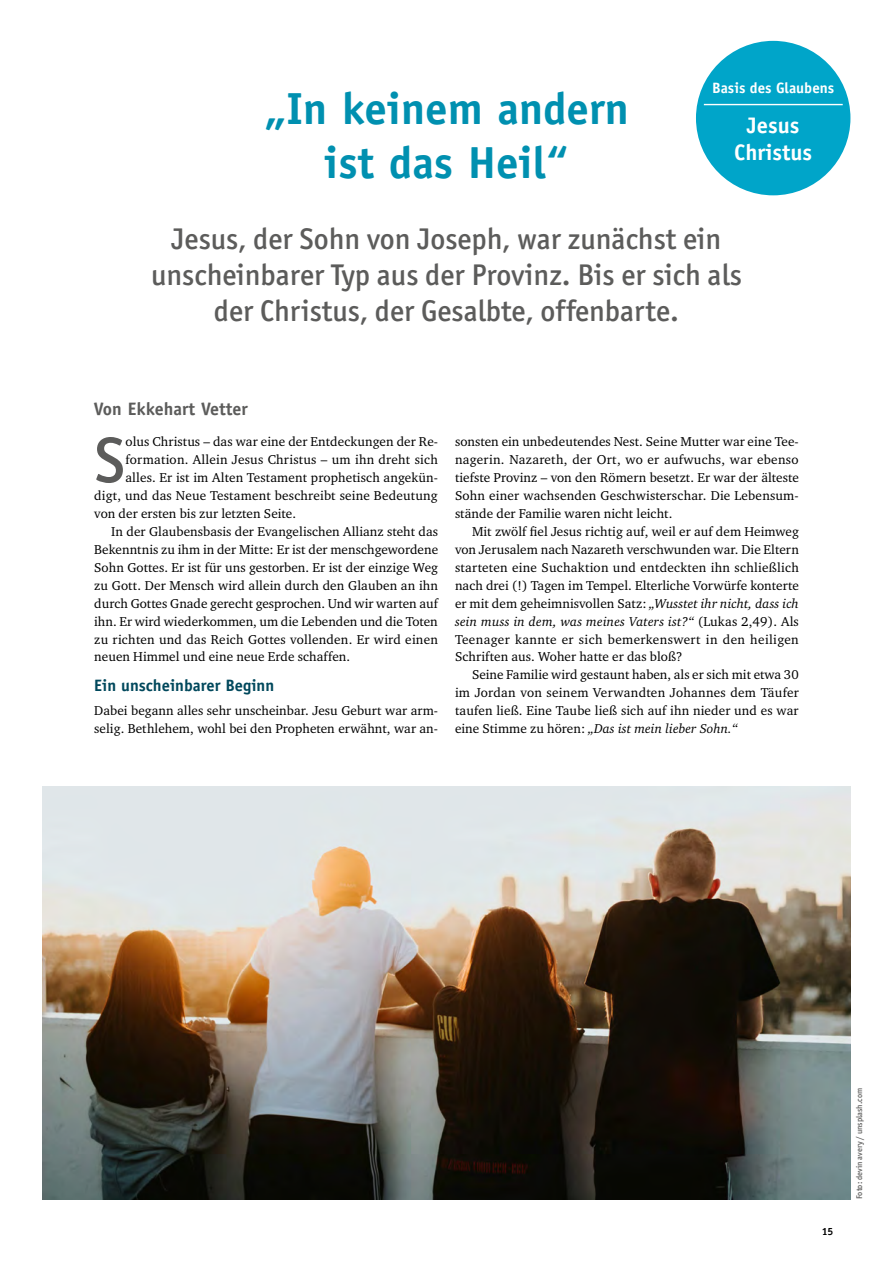
<style>
.page{position:relative;width:893px;height:1263px;background:#fff}
.page>*{position:absolute;margin:0;border:0;box-sizing:border-box;transform-origin:0 0}
.t1{font:500 64.65px "Officina Sans ITC Std";color:#5c5c5b}
.t2{font:700 45px/54px "Officina Sans";color:#0090b0;text-align:center}
.t3{font:500 30px/36px "Officina Sans ITC Std";color:#5c5c5b;text-align:center}
.t4{font:700 22.5px/27px "Officina Sans";color:#fff;text-align:center}
.t5{font:700 18px "Officina Sans";color:#5c5c5b}
.t6{font:700 16.5px "Officina Sans";color:#00485c}
.t7{font:700 15px "Officina Sans";color:#fff}
.t8{font:13.2px/18px "Charter ITC";letter-spacing:.005em;color:#000;text-align:justify}
.t9{font:700 10.5px "Officina Sans";color:#000}
.t10{font:500 8.25px "Officina Sans ITC Std";letter-spacing:.005em;color:#5c5c5b}
.s1{font-style:italic}
</style>
<div class="page">
<div style="left:696px;top:41px;width:154px;height:154px;background:#00a5c9;border-radius:50%"></div>
<hr style="left:704px;top:104px;width:139px;height:1px;background:#fff">
<img style="left:43px;top:787px;width:807px;height:412px">
<h2 class="t2" style="left:264px;top:82px;width:367px">„In keinem andern ist das Heil“</h2>
<p class="t7" style="left:712px;top:78px;width:124px">Basis des Glaubens</p>
<h3 class="t4" style="left:734px;top:111px;width:79px">Jesus<br>Christus</h3>
<h3 class="t3" style="left:151px;top:221px;width:592px">Jesus, der Sohn von Joseph, war zunächst ein unscheinbarer Typ aus der Provinz. Bis er sich als der Christus, der Gesalbte, offenbarte.</h3>
<h3 class="t5" style="left:94px;top:398px;width:155px">Von Ekkehart Vetter</h3>
<h1 class="t1" style="left:94px;top:422px;width:32px">S</h1>
<p class="t8" style="left:125px;top:433px;width:314px">olus Christus – das war eine der Entdeckungen der Re-</p>
<p class="t8" style="left:125px;top:451px;width:314px">formation. Allein Jesus Christus – um ihn dreht sich</p>
<p class="t8" style="left:125px;top:469px;width:314px">alles. Er ist im Alten Testament prophetisch angekün-</p>
<p class="t8" style="left:94px;top:487px;width:345px">digt, und das Neue Testament beschreibt seine Bedeutung</p>
<p class="t8" style="left:94px;top:504px;width:203px">von der ersten bis zur letzten Seite.</p>
<p class="t8" style="left:111px;top:522px;width:328px">In der Glaubensbasis der Evangelischen Allianz steht das</p>
<p class="t8" style="left:94px;top:540px;width:345px">Bekenntnis zu ihm in der Mitte: Er ist der menschgewordene</p>
<p class="t8" style="left:94px;top:558px;width:345px">Sohn Gottes. Er ist für uns gestorben. Er ist der einzige Weg</p>
<p class="t8" style="left:94px;top:576px;width:345px">zu Gott. Der Mensch wird allein durch den Glauben an ihn</p>
<p class="t8" style="left:94px;top:594px;width:345px">durch Gottes Gnade gerecht gesprochen. Und wir warten auf</p>
<p class="t8" style="left:94px;top:612px;width:345px">ihn. Er wird wiederkommen, um die Lebenden und die Toten</p>
<p class="t8" style="left:94px;top:630px;width:345px">zu richten und das Reich Gottes vollenden. Er wird einen</p>
<p class="t8" style="left:94px;top:648px;width:257px">neuen Himmel und eine neue Erde schaffen.</p>
<p class="t6" style="left:94px;top:675px;width:181px">Ein unscheinbarer Beginn</p>
<p class="t8" style="left:94px;top:702px;width:345px">Dabei begann alles sehr unscheinbar. Jesu Geburt war arm&shy;selig. Bethlehem, wohl bei den Propheten erwähnt, war an-</p>
<p class="t8" style="left:455px;top:433px;width:345px">sonsten ein unbedeutendes Nest. Seine Mutter war eine Tee&shy;nagerin. Nazareth, der Ort, wo er aufwuchs, war ebenso tiefste Provinz – von den Römern besetzt. Er war der älteste Sohn einer wachsenden Geschwisterschar. Die Lebensum&shy;stände der Familie waren nicht leicht.</p>
<p class="t8" style="left:455px;top:522px;width:345px;text-indent:17px">Mit zwölf fiel Jesus richtig auf, weil er auf dem Heimweg von Jerusalem nach Nazareth verschwunden war. Die Eltern starteten eine Suchaktion und entdeckten ihn schließlich nach drei (!) Tagen im Tempel. Elterliche Vorwürfe konterte er mit dem geheimnisvollen Satz: <span class="s1">„Wusstet ihr nicht, dass ich sein muss in dem, was meines Vaters ist?“</span> (Lukas 2,49). Als Teenager kannte er sich bemerkenswert in den heiligen Schriften aus. Woher hatte er das bloß?</p>
<p class="t8" style="left:455px;top:666px;width:345px;text-indent:17px">Seine Familie wird gestaunt haben, als er sich mit etwa 30 im Jordan von seinem Verwandten Johannes dem Täufer taufen ließ. Eine Taube ließ sich auf ihn nieder und es war eine Stimme zu hören: <span class="s1">„Das ist mein lieber Sohn.“</span></p>
<p class="t9" style="left:822px;top:1225px;width:13px">15</p>
<p class="t10" style="left:854px;top:1199px;width:113px;rotate:-90deg">Foto: devin avery / unsplash.com</p>
</div>
